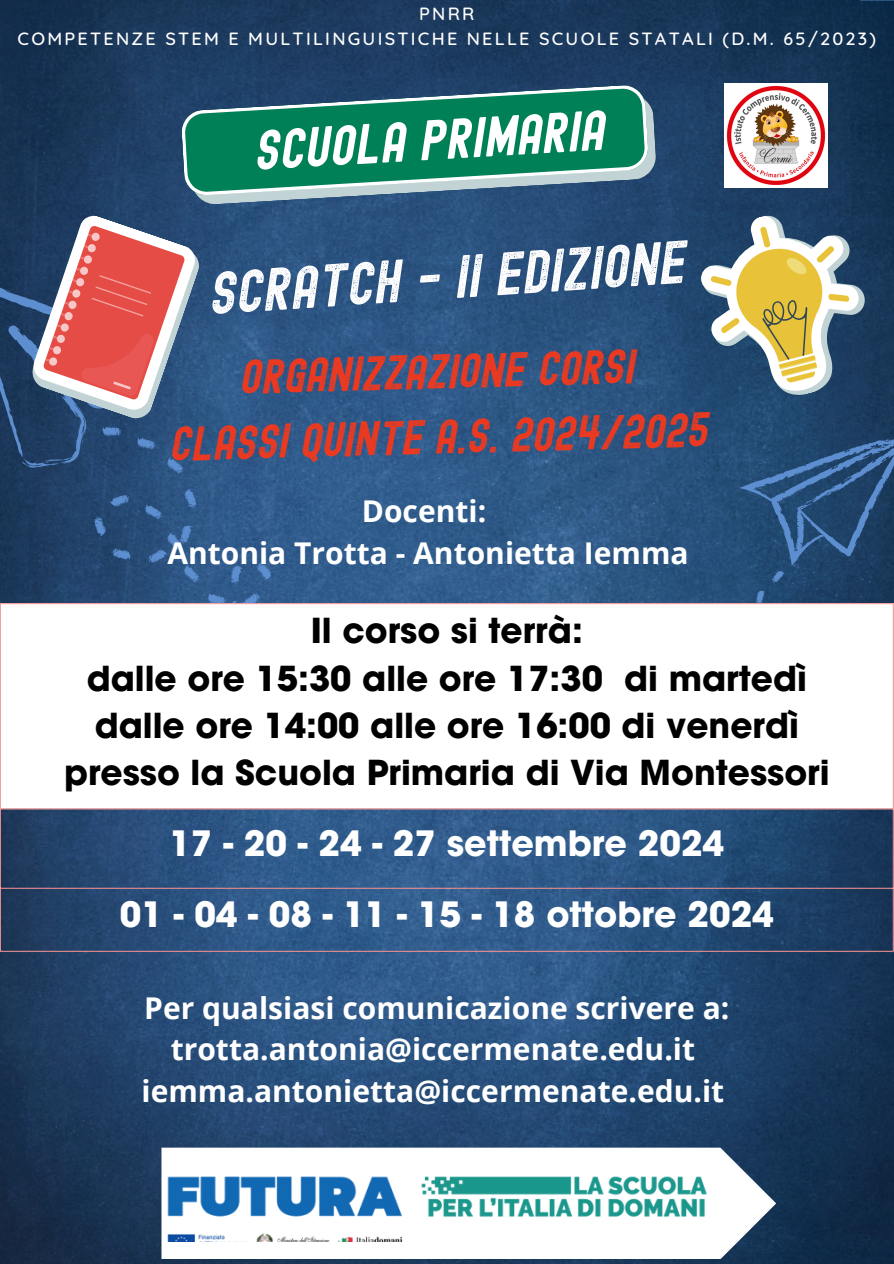
<style>
.page{position:relative;width:894px;height:1264px;background:#fff}
.page>*{position:absolute;margin:0;border:0;box-sizing:border-box;transform-origin:0 0}
.t1{font:italic 58.65px "Edmund Texture";color:#fff}
.t2{font:italic 55.05px "Edmund";color:#fff}
.t3{font:italic 47.1px/65.2px "Edmund Texture";color:#ef391f;text-align:center}
.t4{font:700 34.8px "ITC Avant Garde Pro";color:#fff}
.t5{font:700 34.35px "ITC Avant Garde Pro";color:#000}
.t6{font:700 30px/41.7px "Open Sans";color:#fff;text-align:center}
.t7{font:500 18px "Quicksand";letter-spacing:.125em;color:#fff}
</style>
<div class="page">
<img style="left:0;top:0;width:893px;height:1263px">
<svg style="left:189px;top:94px;width:467px;height:111px;background:#496a8c"></svg>
<svg style="left:181px;top:85px;width:467px;height:110px;background:#23836e"></svg>
<svg style="left:738px;top:432px;width:155px;height:151px;background:#29507a"></svg>
<svg style="left:755px;top:590px;width:10px;height:13px"></svg>
<svg style="left:254px;top:562px;width:19px;height:18px"></svg>
<svg style="left:229px;top:564px;width:14px;height:20px"></svg>
<svg style="left:207px;top:590px;width:54px;height:13px"></svg>
<svg style="left:686px;top:197px;width:199px;height:216px;background:#6a7a78"></svg>
<img style="left:724px;top:84px;width:103px;height:103px">
<svg style="left:161px;top:1147px;width:615px;height:112px"></svg>
<svg style="left:0;top:212px;width:203px;height:371px;background:#5f5b77"></svg>
<img style="left:163px;top:1174px;width:547px;height:67px">
<div style="left:0;top:603px;width:893px;height:206px;background:#fff"></div>
<hr style="left:0;top:604px;width:1px;height:346px;background:#f99">
<hr style="left:892px;top:604px;width:1px;height:346px;background:#f99">
<hr style="left:0;top:603px;width:893px;height:1px;background:#f99">
<hr style="left:0;top:808px;width:893px;height:1px;background:#f99">
<hr style="left:0;top:887px;width:893px;height:1px;background:#f99">
<hr style="left:0;top:950px;width:893px;height:1px;background:#f99">
<h1 class="t7" style="left:419px;top:2px;width:57px">PNRR</h1>
<p class="t7" style="left:18px;top:27px;width:859px">COMPETENZE STEM E MULTILINGUISTICHE NELLE SCUOLE STATALI (D.M. 65/2023)</p>
<p class="t2" style="left:251px;top:125px;width:353px;rotate:-3deg">SCUOLA PRIMARIA</p>
<p class="t1" style="left:204px;top:260px;width:479px;rotate:-4deg">Scratch - II edizione</p>
<p class="t3" style="left:165px;top:348px;width:540px;rotate:-2deg">Organizzazione corsi<br>Classi QUINTE A.S. 2024/2025</p>
<h2 class="t6" style="left:167px;top:489px;width:522px">Docenti:<br>Antonia Trotta - Antonietta Iemma</h2>
<p class="t5" style="left:311px;top:618px;width:273px">Il corso si terrà:</p>
<h4 class="t5" style="left:87px;top:665px;width:721px">dalle ore 15:30 alle ore 17:30 di martedì</h4>
<p class="t5" style="left:95px;top:712px;width:705px">dalle ore 14:00 alle ore 16:00 di venerdì</p>
<p class="t5" style="left:64px;top:759px;width:766px">presso la Scuola Primaria di Via Montessori</p>
<p class="t4" style="left:169px;top:829px;width:556px">17 - 20 - 24 - 27 settembre 2024</p>
<p class="t4" style="left:120px;top:901px;width:655px">01 - 04 - 08 - 11 - 15 - 18 ottobre 2024</p>
<h3 class="t6" style="left:141px;top:986px;width:589px">Per qualsiasi comunicazione scrivere a: trotta.antonia@iccermenate.edu.it iemma.antonietta@iccermenate.edu.it</h3>
</div>
